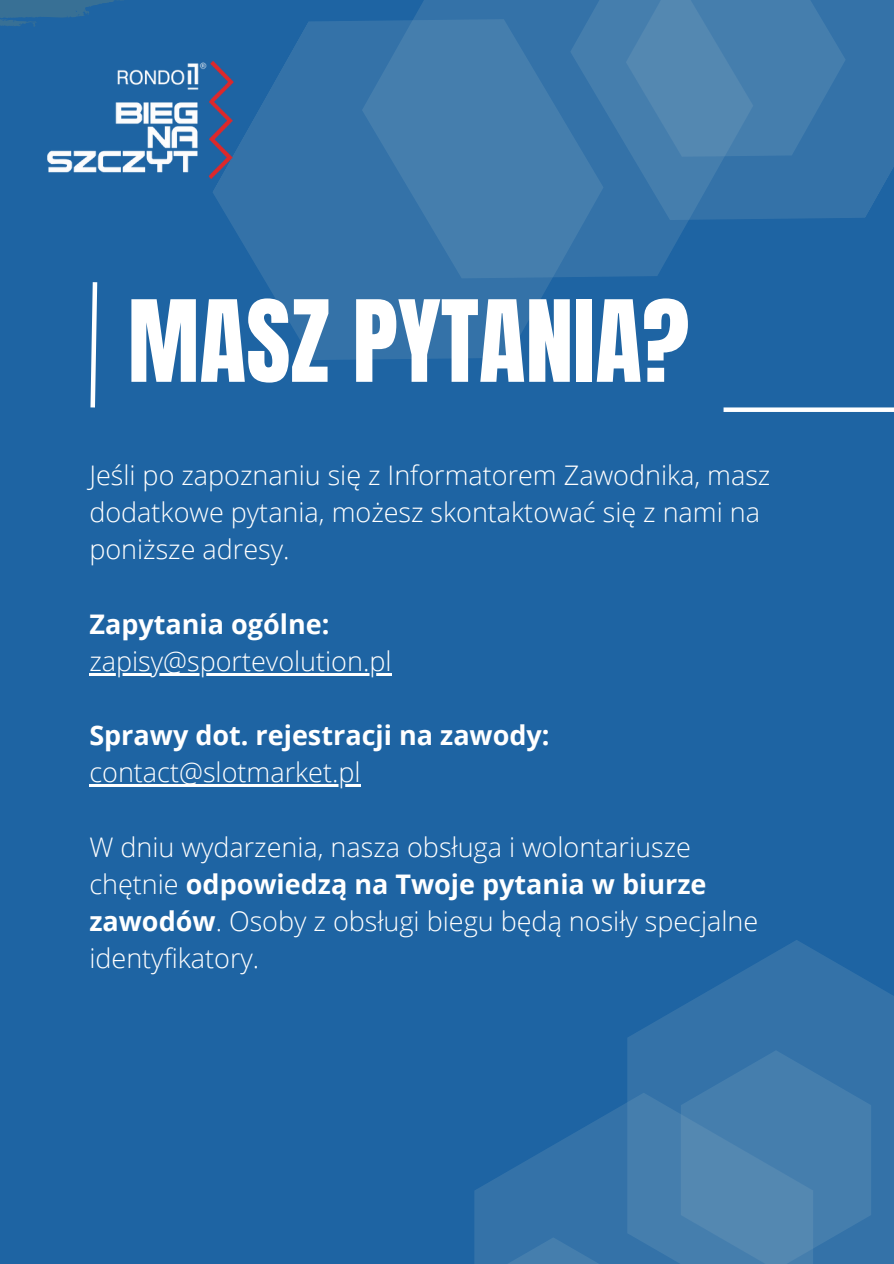
<style>
.page{position:relative;width:894px;height:1264px;background:#fff}
.page>*{position:absolute;margin:0;border:0;box-sizing:border-box;transform-origin:0 0}
.t1{font:96.15px "Anton";color:#fff}
.t2{font:300 27px/37.2px "Open Sans";color:#fff}
.t3{font:700 27px "Open Sans";color:#fff}
.s1{font-weight:700}
</style>
<div class="page">
<div style="left:0;top:0;width:893px;height:1263px;background:#1e64a3"></div>
<svg style="left:90px;top:282px;width:8px;height:126px"></svg>
<div style="left:723px;top:407px;width:170px;height:5px;background:#fff"></div>
<svg style="left:213px;top:21px;width:101px;height:339px;fill:#3472a8"></svg>
<svg style="left:314px;top:0;width:224px;height:360px;background:#3976a9"></svg>
<svg style="left:522px;top:0;width:371px;height:303px"></svg>
<svg style="left:599px;top:0;width:273px;height:203px;background:#427cac"></svg>
<svg style="left:0;top:0;width:122px;height:27px"></svg>
<img style="left:47px;top:60px;width:189px;height:120px">
<hr style="left:89px;top:673px;width:303px;height:2px;background:#fff">
<hr style="left:89px;top:784px;width:272px;height:2px;background:#fff">
<svg style="left:627px;top:940px;width:266px;height:323px;fill:#3472a8"></svg>
<svg style="left:474px;top:1050px;width:396px;height:213px"></svg>
<h1 class="t1" style="left:128px;top:272px;width:563px">MASZ PYTANIA?</h1>
<p class="t2" style="left:89px;top:456px;width:682px">Jeśli po zapoznaniu się z Informatorem Zawodnika, masz dodatkowe pytania, możesz skontaktować się z nami na poniższe adresy.</p>
<p class="t3" style="left:89px;top:605px;width:241px">Zapytania ogólne:</p>
<p class="t2" style="left:89px;top:641px;width:303px">zapisy@sportevolution.pl</p>
<p class="t3" style="left:89px;top:716px;width:461px">Sprawy dot. rejestracji na zawody:</p>
<p class="t2" style="left:89px;top:753px;width:273px">contact@slotmarket.pl</p>
<p class="t2" style="left:89px;top:827px;width:670px">W dniu wydarzenia, nasza obsługa i wolontariusze chętnie <span class="s1">odpowiedzą na Twoje pytania w biurze zawodów</span>. Osoby z obsługi biegu będą nosiły specjalne identyfikatory.</p>
</div>
